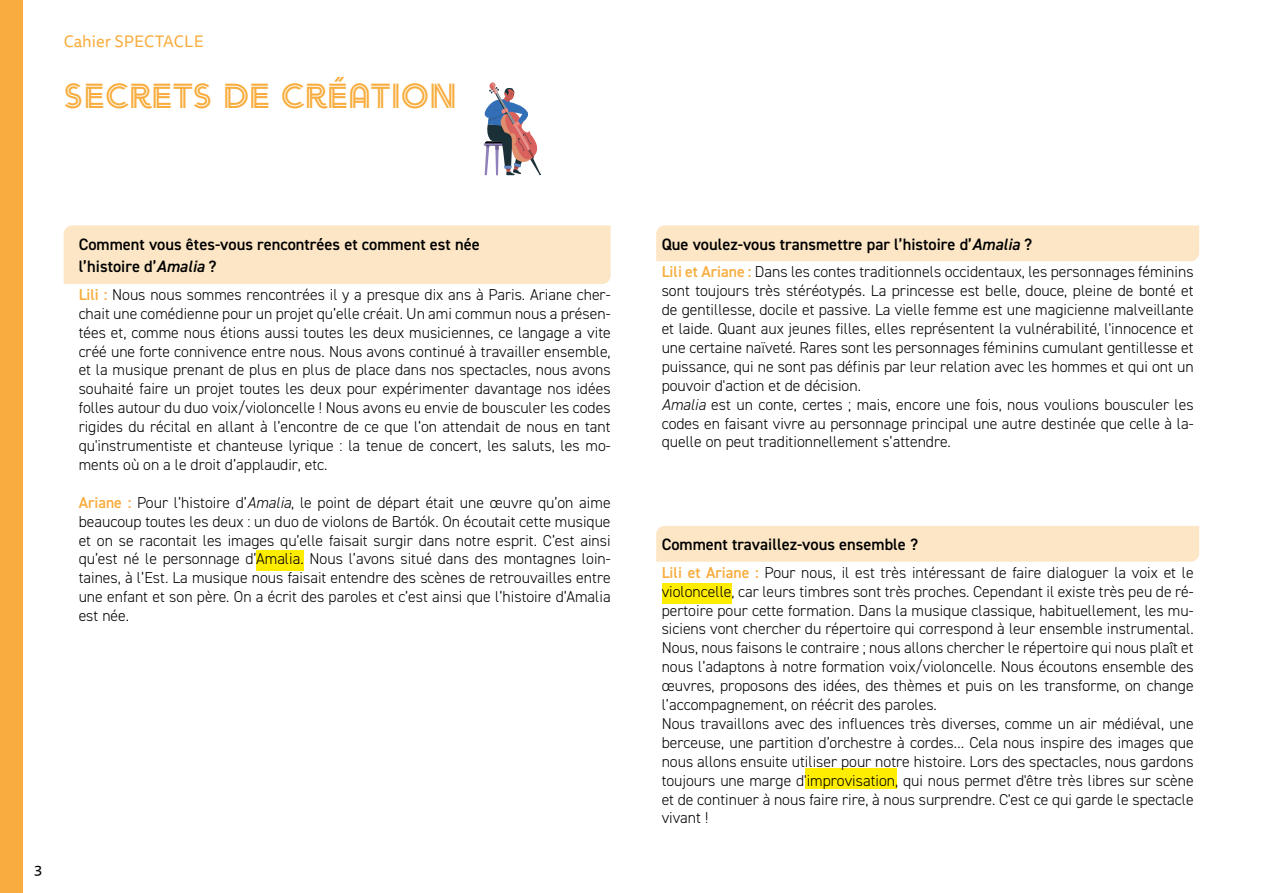
<style>
.page{position:relative;width:1263px;height:893px;background:#fff}
.page>*{position:absolute;margin:0;border:0;box-sizing:border-box;transform-origin:0 0}
.t1{font:34.5px "Arya Double";color:#f8ad3e}
.t2{font:600 16.5px/22.5px "DIN2014";color:#000}
.t3{font:16.5px "Tisa Sans Pro";color:#f8ad3e}
.t4{font:300 15.75px/18.9px "DIN2014";color:#000;text-align:justify}
.t5{font:15px "Tisa Sans Pro";color:#000}
.s1{font-style:italic}
.s2{font-weight:600;color:#f8ad3e}
</style>
<div class="page">
<div style="left:805px;top:769px;width:91px;height:20px;background:#ffed00"></div>
<div style="left:662px;top:583px;width:69px;height:20px;background:#ffed00"></div>
<div style="left:256px;top:550px;width:47px;height:21px;background:#ffed00"></div>
<div style="left:64px;top:225px;width:547px;height:59px;background:#fce6c5"></div>
<div style="left:656px;top:225px;width:543px;height:36px;background:#fce6c5"></div>
<div style="left:656px;top:526px;width:543px;height:36px;background:#fce6c5"></div>
<div style="left:0;top:0;width:22px;height:893px;background:#f8ad3e"></div>
<svg style="left:483px;top:83px;width:58px;height:93px"></svg>
<p class="t3" style="left:64px;top:31px;width:142px">Cahier SPECTACLE</p>
<h1 class="t1" style="left:64px;top:75px;width:395px">SECRETS DE CRÉATION</h1>
<p class="t2" style="left:79px;top:233px;width:403px">Comment vous êtes-vous rencontrées et comment est née l’histoire d’<span class="s1">Amalia</span> ?</p>
<p class="t4" style="left:79px;top:285px;width:534px"><span class="s2">Lili :</span> Nous nous sommes rencontrées il y a presque dix ans à Paris. Ariane cher&shy;chait une comédienne pour un projet qu’elle créait. Un ami commun nous a présen&shy;tées et, comme nous étions aussi toutes les deux musiciennes, ce langage a vite créé une forte connivence entre nous. Nous avons continué à travailler ensemble, et la musique prenant de plus en plus de place dans nos spectacles, nous avons souhaité faire un projet toutes les deux pour expérimenter davantage nos idées folles autour du duo voix/violoncelle ! Nous avons eu envie de bousculer les codes rigides du récital en allant à l’encontre de ce que l’on attendait de nous en tant qu'instrumentiste et chanteuse lyrique : la tenue de concert, les saluts, les mo&shy;ments où on a le droit d’applaudir, etc.</p>
<p class="t4" style="left:79px;top:493px;width:533px"><span class="s2">Ariane :</span> Pour l’histoire d’<span class="s1">Amalia</span>, le point de départ était une œuvre qu’on aime beaucoup toutes les deux : un duo de violons de Bartók. On écoutait cette musique et on se racontait les images qu’elle faisait surgir dans notre esprit. C’est ainsi qu’est né le personnage d’Amalia. Nous l’avons situé dans des montagnes loin&shy;taines, à l’Est. La musique nous faisait entendre des scènes de retrouvailles entre une enfant et son père. On a écrit des paroles et c’est ainsi que l’histoire d’Amalia est née.</p>
<p class="t5" style="left:34px;top:859px;width:10px">3</p>
<p class="t2" style="left:662px;top:233px;width:372px">Que voulez-vous transmettre par l’histoire d’<span class="s1">Amalia</span> ?</p>
<p class="t4" style="left:662px;top:262px;width:533px;text-align:left"><span class="s2">Lili et Ariane :</span> Dans les contes traditionnels occidentaux, les personnages féminins sont toujours très stéréotypés. La princesse est belle, douce, pleine de bonté et de gentillesse, docile et passive. La vielle femme est une magicienne malveillante et laide. Quant aux jeunes filles, elles représentent la vulnérabilité, l'innocence et une certaine naïveté. Rares sont les personnages féminins cumulant gentillesse et puissance, qui ne sont pas définis par leur relation avec les hommes et qui ont un pouvoir d'action et de décision.<br><span class="s1">Amalia</span> est un conte, certes ; mais, encore une fois, nous voulions bousculer les codes en faisant vivre au personnage principal une autre destinée que celle à la&shy;quelle on peut traditionnellement s’attendre.</p>
<p class="t2" style="left:662px;top:533px;width:258px">Comment travaillez-vous ensemble ?</p>
<p class="t4" style="left:662px;top:563px;width:533px;text-align:left"><span class="s2">Lili et Ariane :</span> Pour nous, il est très intéressant de faire dialoguer la voix et le violoncelle, car leurs timbres sont très proches. Cependant il existe très peu de ré&shy;pertoire pour cette formation. Dans la musique classique, habituellement, les mu&shy;siciens vont chercher du répertoire qui correspond à leur ensemble instrumental.<br>Nous, nous faisons le contraire ; nous allons chercher le répertoire qui nous plaît et nous l’adaptons à notre formation voix/violoncelle. Nous écoutons ensemble des œuvres, proposons des idées, des thèmes et puis on les transforme, on change l’accompagnement, on réécrit des paroles.<br>Nous travaillons avec des influences très diverses, comme un air médiéval, une berceuse, une partition d’orchestre à cordes… Cela nous inspire des images que nous allons ensuite utiliser pour notre histoire. Lors des spectacles, nous gardons toujours une marge d'improvisation, qui nous permet d'être très libres sur scène et de continuer à nous faire rire, à nous surprendre. C'est ce qui garde le spectacle vivant !</p>
</div>
